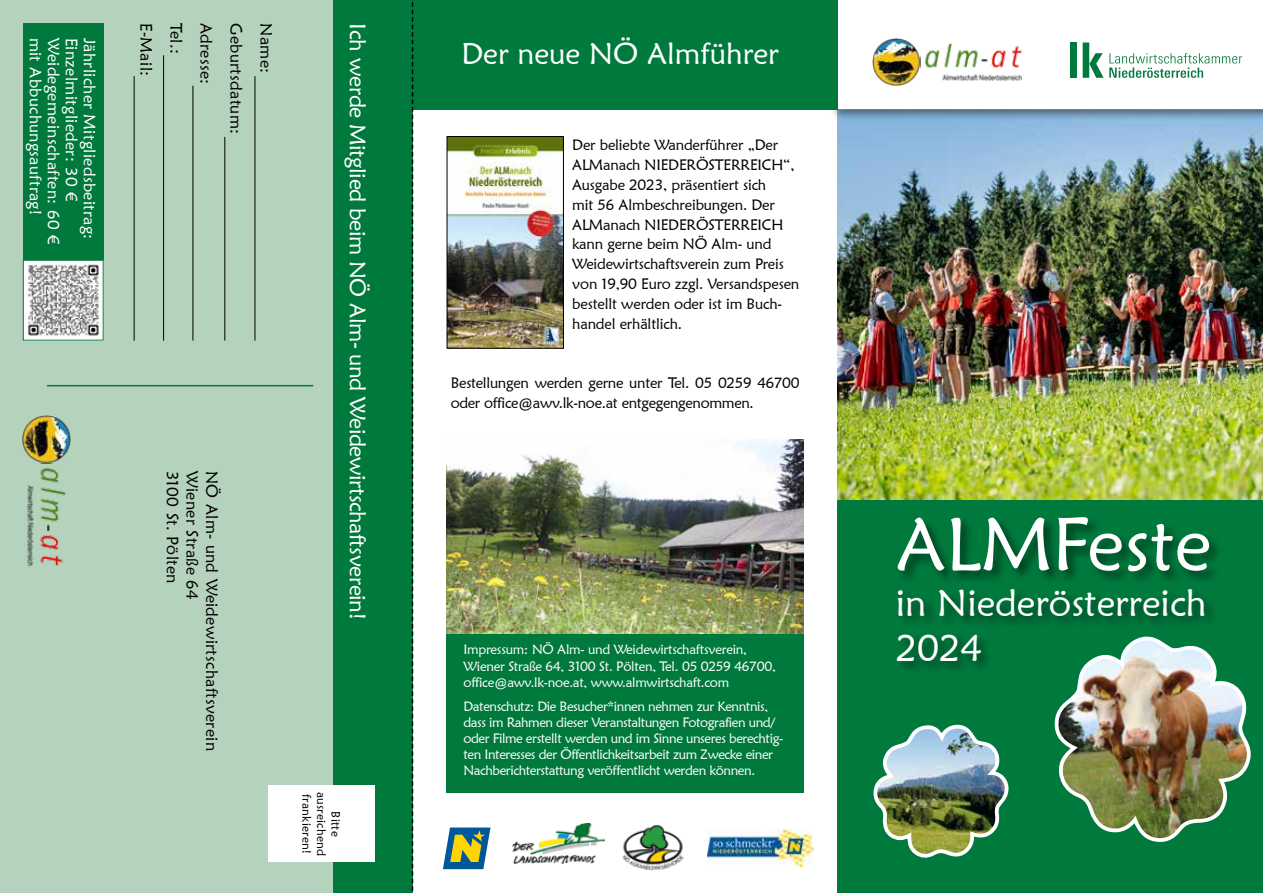
<style>
.page{position:relative;width:1263px;height:893px;background:#fff}
.page>*{position:absolute;margin:0;border:0;box-sizing:border-box;transform-origin:0 0}
.t1{font:75px "Maiandra GD";color:#fff}
.t2{font:37.5px/45px "Maiandra GD";color:#fff}
.t3{font:30px "Maiandra GD";color:#fff}
.t4{font:22.5px "Maiandra GD";letter-spacing:-.02em;color:#fff}
.t5{font:16.5px "Maiandra GD";letter-spacing:.02em;color:#000}
.t6{font:16.5px "Maiandra GD";letter-spacing:.02em;color:#fff}
.t7{font:15px/19.8px "Maiandra GD";letter-spacing:-.01em;color:#000}
.t8{font:13.5px/16.2px "Maiandra GD";letter-spacing:-.03em;color:#fff}
.t9{font:12.15px/14.5px "Maiandra GD";letter-spacing:.02em;color:#000;text-align:center}
</style>
<div class="page">
<img style="left:838px;top:122px;width:425px;height:378px">
<div style="left:838px;top:500px;width:425px;height:393px;background:#00793d"></div>
<div style="left:896px;top:516px;width:327px;height:159px;background:#000;opacity:.5"></div>
<div style="left:829px;top:0;width:434px;height:122px;background:#000;opacity:.45"></div>
<svg style="left:838px;top:0;width:425px;height:109px"></svg>
<svg style="left:1109px;top:53px;width:133px;height:25px"></svg>
<div style="left:1070px;top:43px;width:7px;height:35px;background:#00793d"></div>
<svg style="left:1083px;top:43px;width:20px;height:35px"></svg>
<img style="left:1051px;top:633px;width:200px;height:209px">
<img style="left:873px;top:724px;width:136px;height:134px">
<div style="left:378px;top:0;width:460px;height:109px;background:#00793d"></div>
<img style="left:622px;top:824px;width:62px;height:47px">
<img style="left:513px;top:824px;width:92px;height:39px">
<img style="left:707px;top:829px;width:107px;height:37px">
<svg style="left:443px;top:827px;width:47px;height:42px"></svg>
<img style="left:872px;top:38px;width:48px;height:48px">
<img style="left:924px;top:43px;width:100px;height:40px">
<img style="left:447px;top:439px;width:357px;height:195px">
<img style="left:449px;top:138px;width:113px;height:209px">
<div style="left:447px;top:136px;width:117px;height:213px;border:1px solid #000"></div>
<div style="left:446px;top:634px;width:358px;height:158px;background:#00793d"></div>
<div style="left:0;top:0;width:402px;height:893px;background:#b5d2bd"></div>
<div style="left:333px;top:0;width:79px;height:893px;background:#00793d"></div>
<img style="left:25px;top:262px;width:77px;height:77px">
<div style="left:23px;top:260px;width:81px;height:81px;border:1px solid #00793d"></div>
<div style="left:23px;top:23px;width:81px;height:237px;background:#00793d"></div>
<img style="left:23px;top:415px;width:47px;height:49px">
<img style="left:27px;top:468px;width:39px;height:98px">
<svg style="left:412px;top:2px;width:1px;height:891px"></svg>
<hr style="left:255px;top:76px;width:1px;height:265px;background:#000">
<hr style="left:224px;top:137px;width:1px;height:204px;background:#000">
<hr style="left:193px;top:86px;width:1px;height:255px;background:#000">
<hr style="left:163px;top:55px;width:1px;height:286px;background:#000">
<hr style="left:134px;top:76px;width:1px;height:265px;background:#000">
<hr style="left:47px;top:385px;width:266px;height:1px;background:#00793d">
<div style="left:268px;top:786px;width:106px;height:76px;background:#fff"></div>
<p class="t6" style="left:46px;top:38px;width:179px;rotate:90deg">mit Abbuchungsauftrag!</p>
<p class="t6" style="left:64px;top:38px;width:208px;rotate:90deg">Weidegemeinschaften: 60 €</p>
<p class="t6" style="left:82px;top:38px;width:166px;rotate:90deg">Einzelmitglieder: 30 €</p>
<p class="t6" style="left:100px;top:38px;width:203px;rotate:90deg">Jährlicher Mitgliedsbeitrag:</p>
<p class="t5" style="left:156px;top:23px;width:54px;rotate:90deg">E-Mail:</p>
<p class="t5" style="left:186px;top:23px;width:32px;rotate:90deg">Tel.:</p>
<p class="t5" style="left:216px;top:23px;width:63px;rotate:90deg">Adresse:</p>
<p class="t5" style="left:246px;top:23px;width:112px;rotate:90deg">Geburtsdatum:</p>
<p class="t5" style="left:276px;top:23px;width:51px;rotate:90deg">Name:</p>
<p class="t5" style="left:183px;top:471px;width:114px;rotate:90deg">3100 St. Pölten</p>
<p class="t5" style="left:202px;top:471px;width:130px;rotate:90deg">Wiener Straße 64</p>
<p class="t5" style="left:222px;top:471px;width:282px;rotate:90deg">NÖ Alm- und Weidewirtschaftsverein</p>
<h3 class="t4" style="left:372px;top:23px;width:598px;rotate:90deg">Ich werde Mitglied beim NÖ Alm- und Weidewirtschaftsverein!</h3>
<p class="t9" style="left:343px;top:792px;width:66px;rotate:90deg">Bitte ausreichend frankieren!</p>
<h3 class="t3" style="left:461px;top:35px;width:319px">Der neue NÖ Almführer</h3>
<p class="t7" style="left:572px;top:135px;width:229px">Der beliebte Wanderführer „Der<br>ALManach NIEDERÖSTERREICH“,<br>Ausgabe 2023, präsentiert sich<br>mit 56 Almbeschreibungen. Der<br>ALManach NIEDERÖSTERREICH kann gerne beim NÖ Alm- und<br>Weidewirtschaftsverein zum Preis von 19,90 Euro zzgl. Versandspesen bestellt werden oder ist im Buch&shy;handel erhältlich.</p>
<p class="t7" style="left:451px;top:373px;width:350px">Bestellungen werden gerne unter Tel. 05 0259 46700 oder office@awv.lk-noe.at entgegengenommen.</p>
<p class="t8" style="left:463px;top:641px;width:314px">Impressum: NÖ Alm- und Weidewirtschaftsverein,<br>Wiener Straße 64, 3100 St. Pölten, Tel. 05 0259 46700, office@awv.lk-noe.at, www.almwirtschaft.com</p>
<p class="t8" style="left:463px;top:698px;width:321px">Datenschutz: Die Besucher*innen nehmen zur Kenntnis, dass im Rahmen dieser Veranstaltungen Fotografien und/ oder Filme erstellt werden und im Sinne unseres berechtig&shy;ten Interesses der Öffentlichkeitsarbeit zum Zwecke einer Nachberichterstattung veröffentlicht werden können.</p>
<h1 class="t1" style="left:896px;top:498px;width:317px">ALMFeste</h1>
<h2 class="t2" style="left:896px;top:579px;width:312px">in Niederösterreich<br>2024</h2>
</div>
